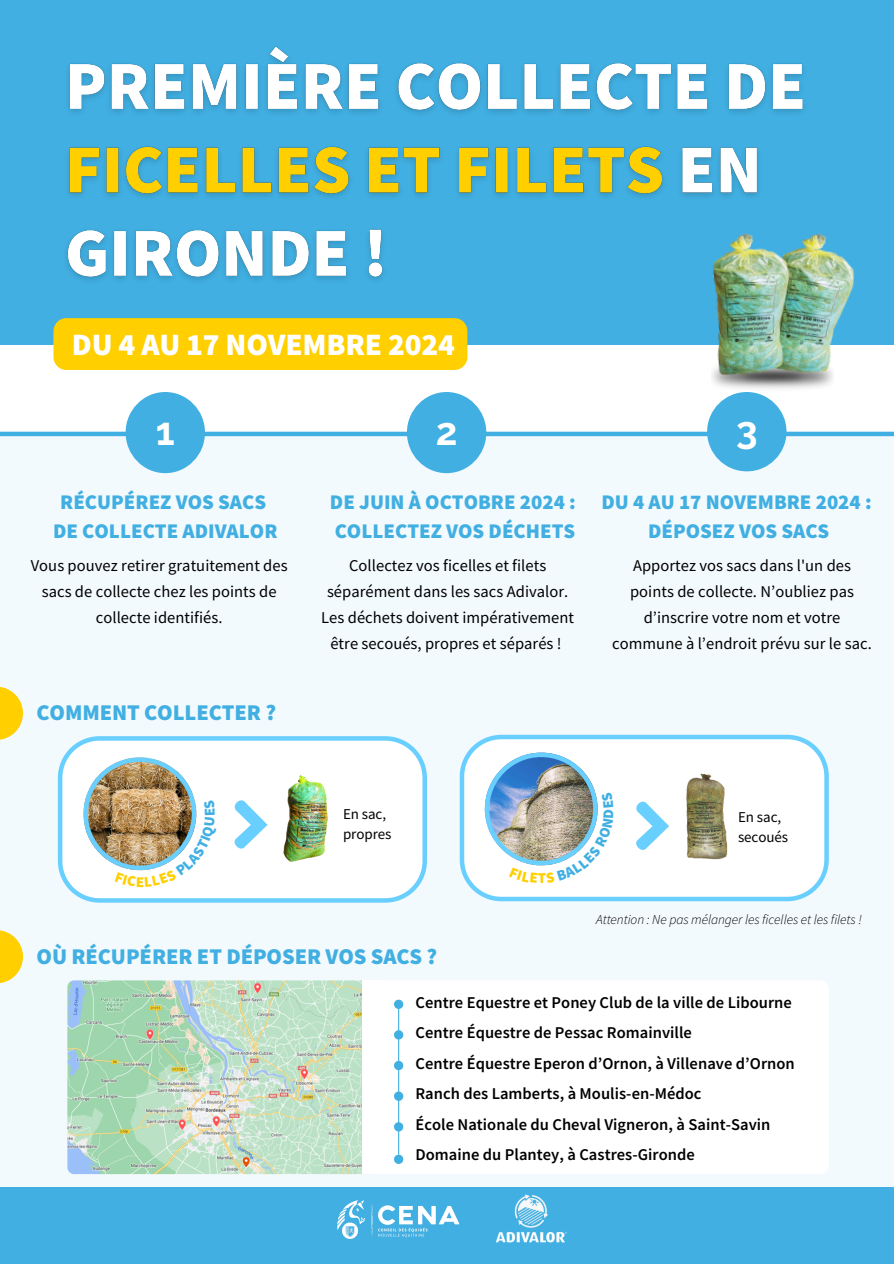
<style>
.page{position:relative;width:894px;height:1264px;background:#fff}
.page>*{position:absolute;margin:0;border:0;box-sizing:border-box;transform-origin:0 0}
.t1{font:700 38.55px "Raleway";color:#fff}
.t2{font:900 31.05px "Source Sans Pro";letter-spacing:-.005em;color:#fff}
.t3{font:900 22.5px "Source Sans Pro";letter-spacing:-.005em;color:#41afe2}
.t4{font:900 20.85px/28.2px "Source Sans Pro";color:#41afe2;text-align:center}
.t5{font:16.5px/25.8px "Source Sans Pro";letter-spacing:.005em;color:#000;text-align:center}
.t6{font:600 16.5px/30.3px "Source Sans Pro";letter-spacing:.005em;color:#000}
.t7{font:15px/20.2px "Source Sans Pro";letter-spacing:-.005em;color:#000}
.t8{font:italic 300 13.5px "Source Sans Pro";letter-spacing:-.005em;color:#000}
</style>
<div class="page">
<div style="left:0;top:431px;width:893px;height:775px;background:#f3fafd"></div>
<div style="left:0;top:0;width:893px;height:344px;background:#41afe2"></div>
<div style="left:0;top:431px;width:893px;height:5px;background:#41afe2"></div>
<div style="left:125px;top:392px;width:80px;height:81px;background:#41afe2;border-radius:50%"></div>
<div style="left:407px;top:392px;width:79px;height:81px;background:#41afe2;border-radius:50%"></div>
<div style="left:707px;top:392px;width:79px;height:79px;background:#41afe2;border-radius:50%"></div>
<div style="left:0;top:1187px;width:893px;height:76px;background:#41afe2"></div>
<img style="left:496px;top:1194px;width:70px;height:47px">
<img style="left:337px;top:1200px;width:123px;height:38px">
<img style="left:66px;top:46px;width:738px;height:235px">
<img style="left:712px;top:378px;width:119px;height:11px">
<img style="left:758px;top:227px;width:103px;height:155px">
<img style="left:707px;top:230px;width:88px;height:148px">
<div style="left:53px;top:318px;width:414px;height:52px;background:#ffcf00"></div>
<div style="left:349px;top:980px;width:479px;height:194px;background:#fff;border-radius:9px"></div>
<hr style="left:398px;top:1008px;width:1px;height:146px;background:#41afe2">
<svg style="left:394px;top:1060px;width:9px;height:9px"></svg>
<svg style="left:394px;top:1091px;width:9px;height:9px"></svg>
<svg style="left:394px;top:1030px;width:9px;height:9px"></svg>
<svg style="left:394px;top:999px;width:9px;height:9px"></svg>
<img style="left:67px;top:980px;width:309px;height:193px;border-radius:7px">
<div style="left:362px;top:980px;width:22px;height:194px;background:#fff"></div>
<svg style="left:58px;top:736px;width:369px;height:166px"></svg>
<svg style="left:459px;top:734px;width:369px;height:167px"></svg>
<img style="left:676px;top:770px;width:55px;height:93px">
<img style="left:280px;top:770px;width:53px;height:95px">
<svg style="left:231px;top:797px;width:36px;height:54px"></svg>
<svg style="left:632px;top:798px;width:37px;height:55px"></svg>
<svg style="left:0;top:687px;width:23px;height:53px"></svg>
<svg style="left:0;top:930px;width:23px;height:53px"></svg>
<svg style="left:394px;top:1122px;width:9px;height:9px"></svg>
<svg style="left:394px;top:1154px;width:9px;height:9px"></svg>
<img style="left:484px;top:752px;width:129px;height:131px">
<img style="left:83px;top:757px;width:133px;height:130px">
<h6 class="t2" style="left:72px;top:324px;width:384px">DU 4 AU 17 NOVEMBRE 2024</h6>
<p class="t1" style="left:156px;top:408px;width:21px">1</p>
<p class="t1" style="left:435px;top:408px;width:23px">2</p>
<h2 class="t1" style="left:735px;top:407px;width:23px">3</h2>
<p class="t4" style="left:53px;top:488px;width:226px">RÉCUPÉREZ VOS SACS<br>DE COLLECTE ADIVALOR</p>
<h3 class="t4" style="left:330px;top:488px;width:247px;text-align:left">DE JUIN À OCTOBRE 2024 :<br>COLLECTEZ VOS DÉCHETS</h3>
<h3 class="t4" style="left:601px;top:488px;width:271px">DU 4 AU 17 NOVEMBRE 2024 :<br>DÉPOSEZ VOS SACS</h3>
<h3 class="t5" style="left:612px;top:552px;width:261px">Apportez vos sacs dans l'un des points de collecte. N’oubliez pas d’inscrire votre nom et votre commune à l’endroit prévu sur le sac.</h3>
<h6 class="t5" style="left:321px;top:552px;width:254px">Collectez vos ficelles et filets séparément dans les sacs Adivalor.<br>Les déchets doivent impérativement être secoués, propres et séparés !</h6>
<h6 class="t5" style="left:31px;top:552px;width:258px">Vous pouvez retirer gratuitement des sacs de collecte chez les points de collecte identifiés.</h6>
<h3 class="t3" style="left:37px;top:698px;width:241px">COMMENT COLLECTER ?</h3>
<p class="t7" style="left:343px;top:803px;width:50px">En sac, propres</p>
<h3 class="t3" style="left:37px;top:941px;width:402px">OÙ RÉCUPÉRER ET DÉPOSER VOS SACS ?</h3>
<p class="t7" style="left:737px;top:806px;width:52px">En sac, secoués</p>
<p class="t8" style="left:596px;top:911px;width:267px">Attention : Ne pas mélanger les ficelles et les filets !</p>
<p class="t6" style="left:415px;top:986px;width:381px">Centre Equestre et Poney Club de la ville de Libourne Centre Équestre de Pessac Romainville<br>Centre Équestre Eperon d’Ornon, à Villenave d’Ornon Ranch des Lamberts, à Moulis-en-Médoc<br>École Nationale du Cheval Vigneron, à Saint-Savin Domaine du Plantey, à Castres-Gironde</p>
</div>
